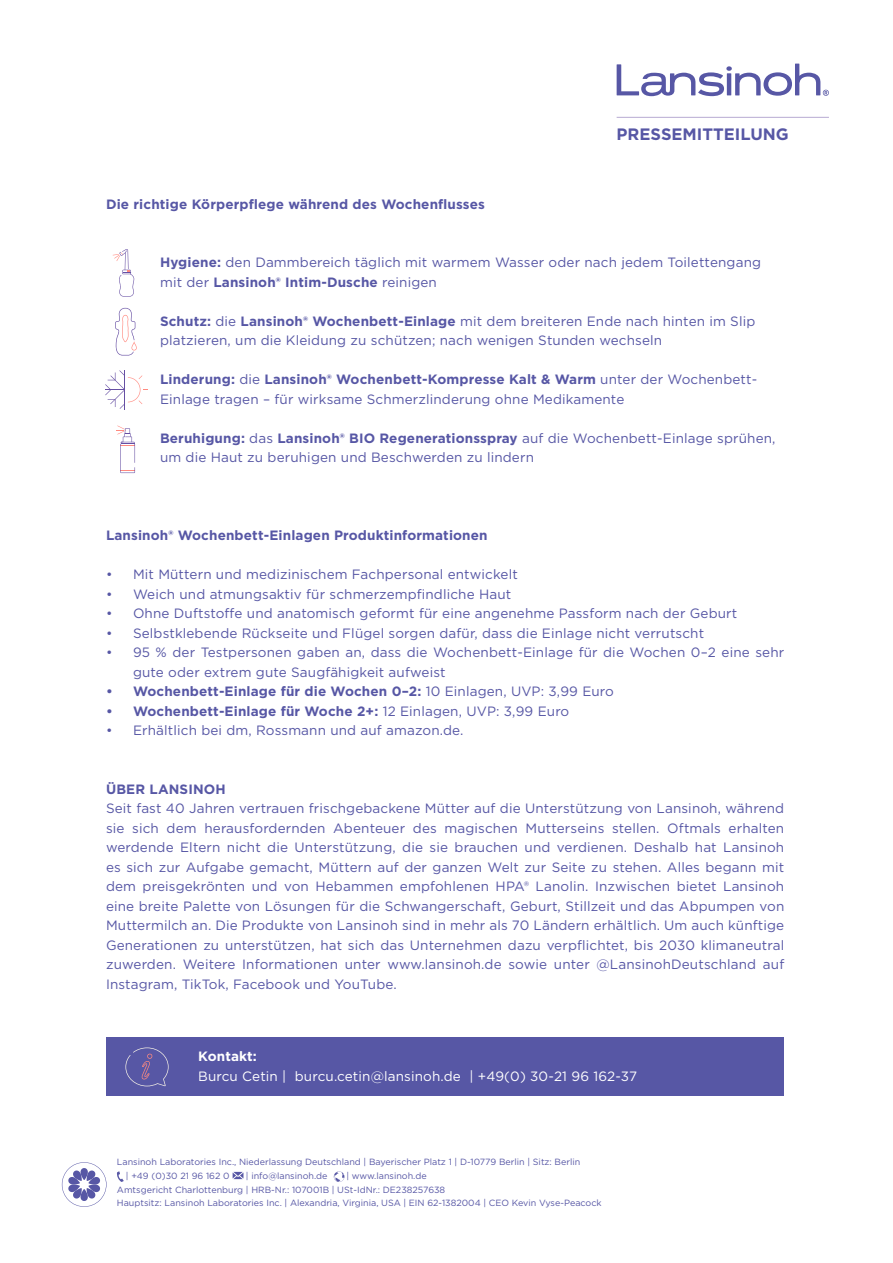
<style>
.page{position:relative;width:893px;height:1263px;background:#fff}
.page>*{position:absolute;margin:0;border:0;box-sizing:border-box;transform-origin:0 0}
.t1{font:700 16.5px "Gotham";color:#5757a5}
.t2{font:13.5px/19.5px "Gotham";letter-spacing:.01em;color:#5757a5}
.t3{font:700 13.5px "Gotham";letter-spacing:.01em;color:#5757a5}
.t4{font:13.5px "Gotham";letter-spacing:.01em;color:#fff}
.t5{font:700 13.5px "Gotham";letter-spacing:.01em;color:#fff}
.t6{font:9px "Gotham";color:#5757a5}
.s1{font-weight:700}
.s2{font-weight:400}
</style>
<div class="page">
<div style="left:107px;top:1037px;width:677px;height:59px;background:#5757a5"></div>
<svg style="left:617px;top:64px;width:212px;height:32px"></svg>
<hr style="left:617px;top:117px;width:212px;height:1px;background:#bfb3d7">
<svg style="left:62px;top:1162px;width:45px;height:45px"></svg>
<svg style="left:117px;top:1171px;width:7px;height:11px"></svg>
<svg style="left:233px;top:1172px;width:10px;height:7px"></svg>
<svg style="left:334px;top:1171px;width:10px;height:11px"></svg>
<svg style="left:113px;top:249px;width:21px;height:48px"></svg>
<svg style="left:115px;top:308px;width:22px;height:48px"></svg>
<svg style="left:105px;top:370px;width:43px;height:39px"></svg>
<svg style="left:117px;top:425px;width:18px;height:48px"></svg>
<svg style="left:125px;top:1047px;width:44px;height:39px"></svg>
<p class="t3" style="left:106px;top:195px;width:380px">Die richtige Körperpflege während des Wochenflusses</p>
<p class="t1" style="left:617px;top:123px;width:174px">PRESSEMITTEILUNG</p>
<p class="t2" style="left:160px;top:252px;width:603px"><span class="s1">Hygiene:</span> den Dammbereich täglich mit warmem Wasser oder nach jedem Toilettengang mit der <span class="s1">Lansinoh® Intim-Dusche</span> reinigen</p>
<p class="t2" style="left:160px;top:311px;width:597px"><span class="s1">Schutz:</span> die <span class="s1">Lansinoh® Wochenbett-Einlage</span> mit dem breiteren Ende nach hinten im Slip platzieren, um die Kleidung zu schützen; nach wenigen Stunden wechseln</p>
<p class="t2" style="left:160px;top:369px;width:599px"><span class="s1">Linderung:</span> die <span class="s1">Lansinoh® Wochenbett-Kompresse Kalt &amp; Warm</span> unter der Wochenbett-<br>Einlage tragen – für wirksame Schmerzlinderung ohne Medikamente</p>
<p class="t2" style="left:160px;top:428px;width:617px"><span class="s1">Beruhigung:</span> das <span class="s1">Lansinoh® BIO Regenerationsspray</span> auf die Wochenbett-Einlage sprühen, um die Haut zu beruhigen und Beschwerden zu lindern</p>
<p class="t3" style="left:106px;top:526px;width:383px">Lansinoh® Wochenbett-Einlagen Produktinformationen</p>
<p class="t2" style="left:106px;top:564px;width:413px">• Mit Müttern und medizinischem Fachpersonal entwickelt</p>
<p class="t2" style="left:106px;top:584px;width:407px">• Weich und atmungsaktiv für schmerzempfindliche Haut</p>
<p class="t2" style="left:106px;top:603px;width:633px">• Ohne Duftstoffe und anatomisch geformt für eine angenehme Passform nach der Geburt</p>
<p class="t2" style="left:106px;top:623px;width:600px">• Selbstklebende Rückseite und Flügel sorgen dafür, dass die Einlage nicht verrutscht</p>
<p class="t2" style="left:133px;top:642px;width:653px;text-indent:-27px">• 95 % der Testpersonen gaben an, dass die Wochenbett-Einlage für die Wochen 0–2 eine sehr gute oder extrem gute Saugfähigkeit aufweist</p>
<p class="t3" style="left:106px;top:682px;width:509px">• Wochenbett-Einlage für die Wochen 0–2: <span class="s2">10 Einlagen, UVP: 3,99 Euro</span></p>
<p class="t3" style="left:106px;top:702px;width:465px">• Wochenbett-Einlage für Woche 2+: <span class="s2">12 Einlagen, UVP: 3,99 Euro</span></p>
<p class="t2" style="left:106px;top:720px;width:359px">• Erhältlich bei dm, Rossmann und auf amazon.de.</p>
<p class="t3" style="left:106px;top:780px;width:121px">ÜBER LANSINOH</p>
<p class="t2" style="left:106px;top:798px;width:680px;text-align:justify">Seit fast 40 Jahren vertrauen frischgebackene Mütter auf die Unterstützung von Lansinoh, während sie sich dem herausfordernden Abenteuer des magischen Mutterseins stellen. Oftmals erhalten werdende Eltern nicht die Unterstützung, die sie brauchen und verdienen. Deshalb hat Lansinoh es sich zur Aufgabe gemacht, Müttern auf der ganzen Welt zur Seite zu stehen. Alles begann mit dem preisgekrönten und von Hebammen empfohlenen HPA® Lanolin. Inzwischen bietet Lansinoh eine breite Palette von Lösungen für die Schwangerschaft, Geburt, Stillzeit und das Abpumpen von Muttermilch an. Die Produkte von Lansinoh sind in mehr als 70 Ländern erhältlich. Um auch künftige Generationen zu unterstützen, hat sich das Unternehmen dazu verpflichtet, bis 2030 klimaneutral zuwerden. Weitere Informationen unter www.lansinoh.de sowie unter @LansinohDeutschland auf Instagram, TikTok, Facebook und YouTube.</p>
<p class="t5" style="left:198px;top:1048px;width:60px">Kontakt:</p>
<p class="t4" style="left:198px;top:1067px;width:440px">Burcu Cetin | burcu.cetin@lansinoh.de | +49(0) 30-21 96 162-37</p>
<p class="t6" style="left:117px;top:1156px;width:465px">Lansinoh Laboratories Inc., Niederlassung Deutschland | Bayerischer Platz 1 | D-10779 Berlin | Sitz: Berlin</p>
<p class="t6" style="left:126px;top:1170px;width:105px">| +49 (0)30 21 96 162 0</p>
<p class="t6" style="left:246px;top:1170px;width:83px">| info@lansinoh.de</p>
<p class="t6" style="left:346px;top:1170px;width:82px">| www.lansinoh.de</p>
<p class="t6" style="left:117px;top:1183px;width:330px">Amtsgericht Charlottenburg | HRB-Nr.: 107001B | USt-IdNr.: DE238257638</p>
<p class="t6" style="left:117px;top:1197px;width:486px">Hauptsitz: Lansinoh Laboratories Inc. | Alexandria, Virginia, USA | EIN 62-1382004 | CEO Kevin Vyse-Peacock</p>
</div>
